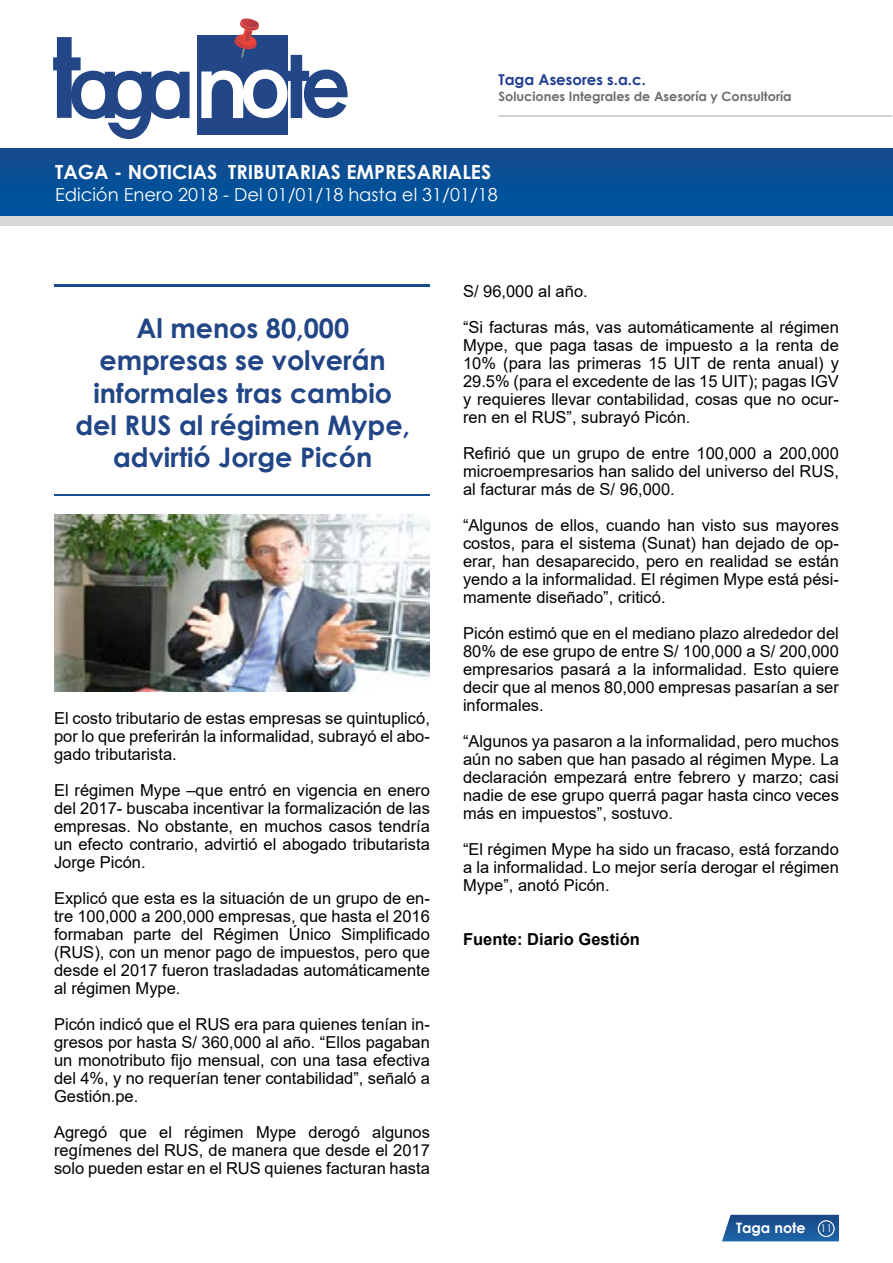
<style>
.page{position:relative;width:893px;height:1263px;background:#fff}
.page>*{position:absolute;margin:0;border:0;box-sizing:border-box;transform-origin:0 0}
.t1{font:700 27px/32.4px "Century Gothic";color:#224586;text-align:center}
.t2{font:700 19.5px "Century Gothic";color:#fff}
.t3{font:18px "Century Gothic";color:#fff}
.t4{font:16.5px/18px "Arial";color:#000;text-align:justify}
.t5{font:700 16.5px "Arial";color:#000}
.t6{font:700 15px "Century Gothic";color:#233d95}
.t7{font:700 14.4px "Century Gothic";color:#fff}
.t8{font:700 12.9px "Century Gothic";color:#6d6e71}
.s1{font-weight:400;font-size:10.5px}
</style>
<div class="page">
<div style="left:0;top:148px;width:893px;height:68px;background:linear-gradient(to bottom,#154b8e,#00559f)"></div>
<div style="left:0;top:216px;width:893px;height:10px;background:#d6d8d9"></div>
<div style="left:197px;top:35px;width:91px;height:100px;background:#234686"></div>
<svg style="left:53px;top:37px;width:137px;height:102px"></svg>
<svg style="left:201px;top:19px;width:147px;height:99px"></svg>
<hr style="left:498px;top:115px;width:394px;height:2px;background:#c2c4c6">
<svg style="left:722px;top:1215px;width:117px;height:26px;background:#255d9a"></svg>
<div style="left:818px;top:1220px;width:17px;height:17px;border:1px solid #fff;border-radius:50%"></div>
<svg style="left:54px;top:285px;width:376px;height:2px"></svg>
<svg style="left:54px;top:494px;width:376px;height:2px"></svg>
<img style="left:54px;top:515px;width:376px;height:176px">
<p class="t6" style="left:498px;top:69px;width:149px">Taga Asesores s.a.c.</p>
<p class="t8" style="left:498px;top:86px;width:295px">Soluciones Integrales de Asesoría y Consultoría</p>
<p class="t2" style="left:55px;top:157px;width:438px">TAGA - NOTICIAS TRIBUTARIAS EMPRESARIALES</p>
<p class="t3" style="left:55px;top:182px;width:444px">Edición Enero 2018 - Del 01/01/18 hasta el 31/01/18</p>
<h1 class="t1" style="left:75px;top:310px;width:336px">Al menos 80,000 empresas se volverán informales tras cambio del RUS al régimen Mype, advirtió Jorge Picón</h1>
<p class="t4" style="left:54px;top:709px;width:377px">El costo tributario de estas empresas se quintuplicó, por lo que preferirán la informalidad, subrayó el abo&shy;gado tributarista.</p>
<p class="t4" style="left:54px;top:781px;width:377px">El régimen Mype –que entró en vigencia en enero del 2017- buscaba incentivar la formalización de las empresas. No obstante, en muchos casos tendría un efecto contrario, advirtió el abogado tributarista Jorge Picón.</p>
<p class="t4" style="left:54px;top:889px;width:377px">Explicó que esta es la situación de un grupo de en&shy;tre 100,000 a 200,000 empresas, que hasta el 2016 formaban parte del Régimen Único Simplificado (RUS), con un menor pago de impuestos, pero que desde el 2017 fueron trasladadas automáticamente al régimen Mype.</p>
<p class="t4" style="left:54px;top:1015px;width:377px">Picón indicó que el RUS era para quienes tenían in&shy;gresos por hasta S/ 360,000 al año. “Ellos pagaban un monotributo fijo mensual, con una tasa efectiva del 4%, y no requerían tener contabilidad”, señaló a Gestión.pe.</p>
<p class="t4" style="left:54px;top:1123px;width:377px">Agregó que el régimen Mype derogó algunos regímenes del RUS, de manera que desde el 2017 solo pueden estar en el RUS quienes facturan hasta</p>
<p class="t4" style="left:463px;top:273px;width:377px;line-height:36px">S/ 96,000 al año.<br>“Si facturas más, vas automáticamente al régimen</p>
<p class="t4" style="left:463px;top:336px;width:377px">Mype, que paga tasas de impuesto a la renta de 10% (para las primeras 15 UIT de renta anual) y 29.5% (para el excedente de las 15 UIT); pagas IGV y requieres llevar contabilidad, cosas que no ocur&shy;ren en el RUS”, subrayó Picón.</p>
<p class="t4" style="left:463px;top:444px;width:377px">Refirió que un grupo de entre 100,000 a 200,000 microempresarios han salido del universo del RUS, al facturar más de S/ 96,000.</p>
<p class="t4" style="left:463px;top:516px;width:377px">“Algunos de ellos, cuando han visto sus mayores costos, para el sistema (Sunat) han dejado de op&shy;erar, han desaparecido, pero en realidad se están yendo a la informalidad. El régimen Mype está pési&shy;mamente diseñado”, criticó.</p>
<p class="t4" style="left:463px;top:624px;width:377px">Picón estimó que en el mediano plazo alrededor del 80% de ese grupo de entre S/ 100,000 a S/ 200,000 empresarios pasará a la informalidad. Esto quiere decir que al menos 80,000 empresas pasarían a ser informales.</p>
<p class="t4" style="left:463px;top:732px;width:377px">“Algunos ya pasaron a la informalidad, pero muchos aún no saben que han pasado al régimen Mype. La declaración empezará entre febrero y marzo; casi nadie de ese grupo querrá pagar hasta cinco veces más en impuestos”, sostuvo.</p>
<p class="t4" style="left:463px;top:840px;width:377px">“El régimen Mype ha sido un fracaso, está forzando a la informalidad. Lo mejor sería derogar el régimen Mype”, anotó Picón.</p>
<p class="t5" style="left:463px;top:928px;width:178px">Fuente: Diario Gestión</p>
<p class="t7" style="left:736px;top:1217px;width:98px">Taga note <span class="s1">11</span></p>
</div>
